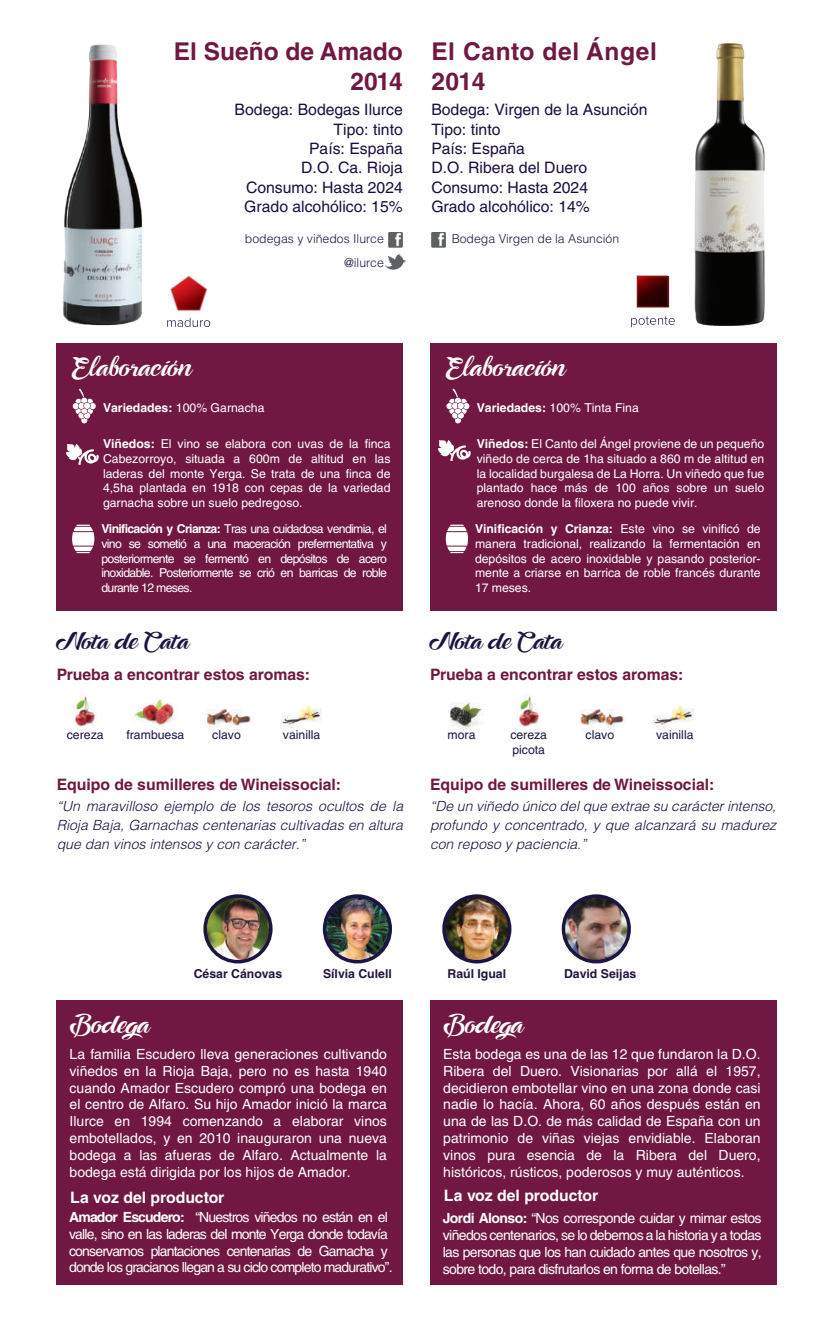
<style>
.page{position:relative;width:834px;height:1330px;background:#fff}
.page>*{position:absolute;margin:0;border:0;box-sizing:border-box;transform-origin:0 0}
.t1{font:700 24.5px/29.4px "Helvetica LT Std";letter-spacing:.025em;color:#701841}
.t2{font:700 24.5px/29.4px "Helvetica LT Std";color:#701841;text-align:right}
.t3{font:22.75px "Ampera";color:#fff}
.t4{font:21px "Ampera";color:#1b1543}
.t5{font:15.75px/19.2px "Helvetica LT Std";color:#1b0e40}
.t6{font:700 15.75px "Helvetica LT Std";color:#701841}
.t7{font:700 15.75px "Helvetica LT Std";color:#fff}
.t8{font:14px/16.8px "Helvetica LT Std";letter-spacing:-.06em;color:#fff;text-align:justify}
.t9{font:italic 300 14px/19.2px "Helvetica LT Std";color:#1a0d40;text-align:justify}
.t10{font:12.25px/14.7px "Helvetica LT Std";color:#fff;text-align:justify}
.t11{font:12.25px/14.7px "Helvetica LT Std";color:#1b1543}
.t12{font:300 12.25px "Helvetica LT Std";color:#24153e}
.t13{font:700 12.25px "Helvetica LT Std";color:#24153e}
.s1{font-weight:700}
</style>
<div class="page">
<img style="left:281px;top:705px;width:40px;height:23px">
<img style="left:653px;top:705px;width:40px;height:23px">
<img style="left:450px;top:702px;width:32px;height:28px">
<img style="left:517px;top:696px;width:23px;height:31px">
<img style="left:74px;top:696px;width:23px;height:31px">
<img style="left:580px;top:709px;width:44px;height:20px">
<img style="left:207px;top:709px;width:44px;height:21px">
<img style="left:134px;top:699px;width:40px;height:26px">
<img style="left:205px;top:896px;width:65px;height:65px">
<div style="left:203px;top:894px;width:69px;height:69px;border:4px solid #1b1543;border-radius:50%"></div>
<img style="left:324px;top:896px;width:66px;height:65px;border-radius:33px">
<div style="left:323px;top:894px;width:69px;height:69px;border:4px solid #1b1543;border-radius:50%"></div>
<img style="left:444px;top:896px;width:65px;height:65px;border-radius:33px">
<div style="left:442px;top:894px;width:69px;height:69px;border:4px solid #1b1543;border-radius:50%"></div>
<img style="left:563px;top:896px;width:66px;height:65px;border-radius:33px">
<div style="left:561px;top:894px;width:69px;height:69px;border:4px solid #1b1543;border-radius:50%"></div>
<img style="left:388px;top:233px;width:14px;height:14px">
<img style="left:385px;top:255px;width:20px;height:15px">
<img style="left:431px;top:233px;width:15px;height:14px">
<img style="left:63px;top:44px;width:80px;height:282px">
<img style="left:694px;top:43px;width:71px;height:282px">
<svg style="left:631px;top:316px;width:43px;height:11px"></svg>
<svg style="left:636px;top:275px;width:33px;height:33px"></svg>
<svg style="left:167px;top:318px;width:43px;height:9px"></svg>
<svg style="left:170px;top:275px;width:38px;height:36px"></svg>
<div style="left:56px;top:344px;width:346px;height:267px;background:#701841"></div>
<div style="left:429px;top:344px;width:347px;height:267px;background:#701841"></div>
<div style="left:429px;top:1000px;width:347px;height:284px;background:#701841"></div>
<div style="left:56px;top:1000px;width:346px;height:284px;background:#701841"></div>
<svg style="left:72px;top:524px;width:22px;height:29px"></svg>
<svg style="left:72px;top:388px;width:24px;height:36px"></svg>
<svg style="left:66px;top:444px;width:33px;height:21px"></svg>
<svg style="left:445px;top:524px;width:23px;height:29px"></svg>
<svg style="left:446px;top:388px;width:23px;height:36px"></svg>
<svg style="left:437px;top:440px;width:34px;height:21px"></svg>
<h1 class="t2" style="left:174px;top:37px;width:230px">El Sueño de Amado<br>2014</h1>
<p class="t5" style="left:234px;top:100px;width:170px;text-align:right">Bodega: Bodegas Ilurce<br>Tipo: tinto<br>País: España<br>D.O. Ca. Rioja<br>Consumo: Hasta 2024<br>Grado alcohólico: 15%</p>
<h1 class="t1" style="left:431px;top:37px;width:227px">El Canto del Ángel<br>2014</h1>
<p class="t5" style="left:431px;top:100px;width:218px">Bodega: Virgen de la Asunción<br>Tipo: tinto<br>País: España<br>D.O. Ribera del Duero<br>Consumo: Hasta 2024<br>Grado alcohólico: 14%</p>
<h2 class="t3" style="left:72px;top:349px;width:122px">Elaboración</h2>
<p class="t12" style="left:245px;top:231px;width:140px">bodegas y viñedos Ilurce</p>
<p class="t12" style="left:451px;top:231px;width:169px">Bodega Virgen de la Asunción</p>
<p class="t12" style="left:344px;top:255px;width:41px">@ilurce</p>
<h2 class="t3" style="left:446px;top:349px;width:122px">Elaboración</h2>
<p class="t10" style="left:103px;top:400px;width:163px"><span class="s1">Variedades:</span> 100% Garnacha</p>
<p class="t10" style="left:476px;top:400px;width:164px"><span class="s1">Variedades:</span> 100% Tinta Fina</p>
<p class="t10" style="left:103px;top:436px;width:289px"><span class="s1">Viñedos:</span> El vino se elabora con uvas de la finca Cabezorroyo, situada a 600m de altitud en las laderas del monte Yerga. Se trata de una finca de 4,5ha plantada en 1918 con cepas de la variedad garnacha sobre un suelo pedregoso.</p>
<p class="t10" style="left:476px;top:436px;width:289px"><span class="s1">Viñedos:</span> El Canto del Ángel proviene de un pequeño viñedo de cerca de 1ha situado a 860 m de altitud en la localidad burgalesa de La Horra. Un viñedo que fue plantado hace más de 100 años sobre un suelo arenoso donde la filoxera no puede vivir.</p>
<p class="t10" style="left:101px;top:521px;width:287px"><span class="s1">Vinificación y Crianza:</span> Tras una cuidadosa vendimia, el vino se sometió a una maceración prefermentativa y posteriormente se fermentó en depósitos de acero inoxidable. Posteriormente se crió en barricas de roble durante 12 meses.</p>
<p class="t10" style="left:475px;top:521px;width:287px"><span class="s1">Vinificación y Crianza:</span> Este vino se vinificó de manera tradicional, realizando la fermentación en depósitos de acero inoxidable y pasando posterior&shy;mente a criarse en barrica de roble francés durante 17 meses.</p>
<h3 class="t4" style="left:57px;top:625px;width:134px">Nota de Cata</h3>
<h3 class="t4" style="left:430px;top:625px;width:134px">Nota de Cata</h3>
<p class="t6" style="left:57px;top:664px;width:255px">Prueba a encontrar estos aromas:</p>
<p class="t6" style="left:430px;top:664px;width:255px">Prueba a encontrar estos aromas:</p>
<p class="t11" style="left:67px;top:727px;width:38px">cereza</p>
<p class="t11" style="left:126px;top:727px;width:59px">frambuesa</p>
<p class="t11" style="left:212px;top:727px;width:30px">clavo</p>
<p class="t11" style="left:283px;top:727px;width:39px">vainilla</p>
<p class="t11" style="left:447px;top:727px;width:29px">mora</p>
<p class="t11" style="left:510px;top:727px;width:38px">cereza picota</p>
<p class="t11" style="left:585px;top:727px;width:30px">clavo</p>
<p class="t11" style="left:656px;top:727px;width:39px">vainilla</p>
<p class="t6" style="left:57px;top:775px;width:286px">Equipo de sumilleres de Wineissocial:</p>
<p class="t6" style="left:430px;top:775px;width:286px">Equipo de sumilleres de Wineissocial:</p>
<p class="t9" style="left:57px;top:796px;width:348px">“Un maravilloso ejemplo de los tesoros ocultos de la Rioja Baja, Garnachas centenarias cultivadas en altura que dan vinos intensos y con carácter.”</p>
<p class="t9" style="left:430px;top:796px;width:347px">“De un viñedo único del que extrae su carácter intenso, profundo y concentrado, y que alcanzará su madurez con reposo y paciencia.”</p>
<h2 class="t3" style="left:69px;top:1006px;width:82px">Bodega</h2>
<p class="t13" style="left:194px;top:966px;width:90px">César Cánovas</p>
<p class="t13" style="left:323px;top:966px;width:70px">Sílvia Culell</p>
<p class="t13" style="left:447px;top:966px;width:60px">Raúl Igual</p>
<p class="t13" style="left:564px;top:966px;width:74px">David Seijas</p>
<h2 class="t3" style="left:442px;top:1006px;width:82px">Bodega</h2>
<p class="t8" style="left:70px;top:1045px;width:319px">La familia Escudero lleva generaciones cultivando viñedos en la Rioja Baja, pero no es hasta 1940 cuando Amador Escudero compró una bodega en el centro de Alfaro. Su hijo Amador inició la marca Ilurce en 1994 comenzando a elaborar vinos embotellados, y en 2010 inauguraron una nueva bodega a las afueras de Alfaro. Actualmente la bodega está dirigida por los hijos de Amador.</p>
<p class="t8" style="left:69px;top:1208px;width:325px;text-align:left"><span class="s1">Amador Escudero:</span> “Nuestros viñedos no están en el valle, sino en las laderas del monte Yerga donde todavía conservamos plantaciones centenarias de Garnacha y donde los gracianos llegan a su ciclo completo madurativo”.</p>
<p class="t7" style="left:70px;top:1188px;width:156px">La voz del productor</p>
<p class="t8" style="left:443px;top:1045px;width:319px">Esta bodega es una de las 12 que fundaron la D.O.<br>Ribera del Duero. Visionarias por allá el 1957, decidieron embotellar vino en una zona donde casi nadie lo hacía. Ahora, 60 años después están en una de las D.O. de más calidad de España con un patrimonio de viñas viejas envidiable. Elaboran vinos pura esencia de la Ribera del Duero, históricos, rústicos, poderosos y muy auténticos.</p>
<p class="t8" style="left:442px;top:1209px;width:320px"><span class="s1">Jordi Alonso:</span> “Nos corresponde cuidar y mimar estos viñedos centenarios, se lo debemos a la historia y a todas las personas que los han cuidado antes que nosotros y, sobre todo, para disfrutarlos en forma de botellas.”</p>
<p class="t7" style="left:444px;top:1185px;width:156px">La voz del productor</p>
</div>
